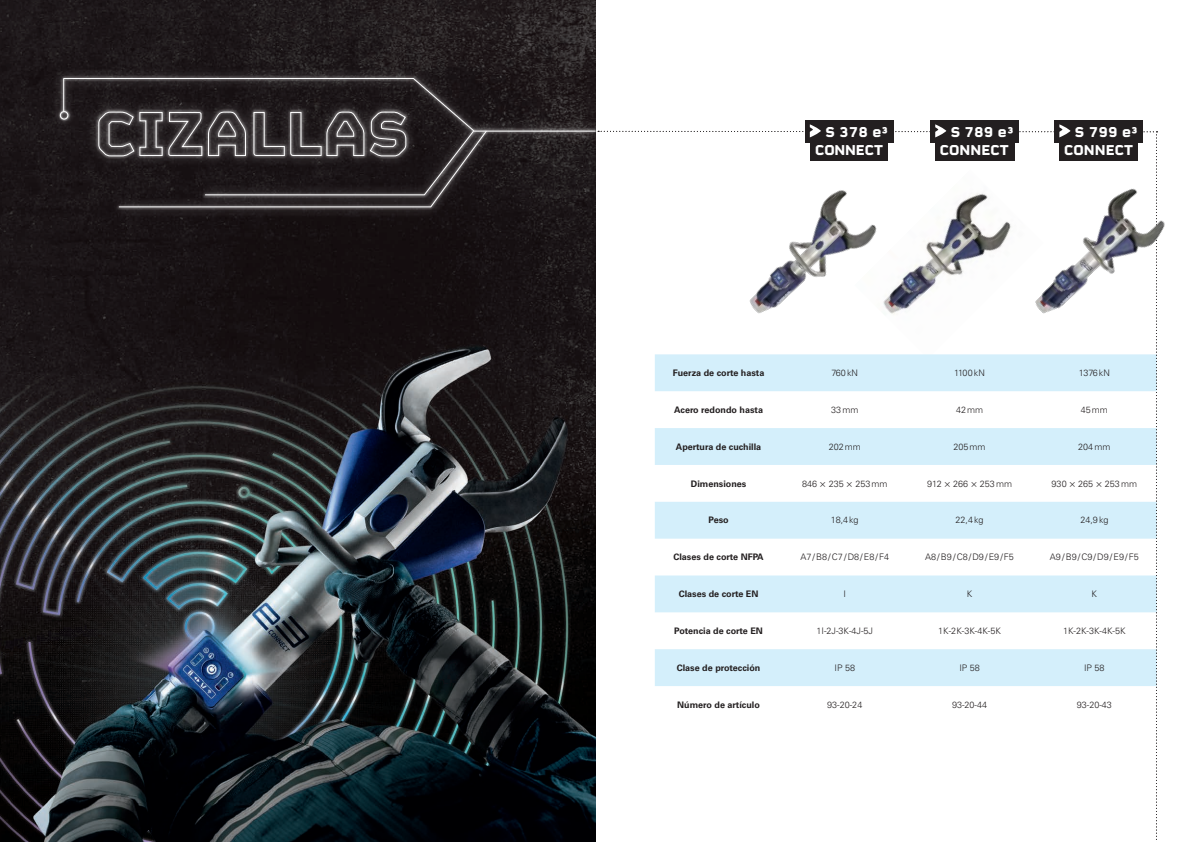
<style>
.page{position:relative;width:1191px;height:842px;background:#fff}
.page>*{position:absolute;margin:0;border:0;box-sizing:border-box;transform-origin:0 0}
.t1{font:700 16px "FS Sinclair";color:#fff}
.t2{font:300 9px "Univers LT Std";color:#231f20}
.t3{font:700 9px "Univers LT Std";color:#231f20}
.s1{font-size:10px}
</style>
<div class="page">
<img style="left:0;top:0;width:595px;height:842px">
<svg style="left:53px;top:68px;width:430px;height:72px;background:#2a2527"></svg>
<svg style="left:110px;top:142px;width:385px;height:76px;background:#211b1d"></svg>
<svg style="left:487px;top:120px;width:111px;height:22px;background:#3a3536"></svg>
<hr style="left:473px;top:131px;width:122px;height:1px;background:#fff">
<div style="left:805px;top:120px;width:88px;height:23px;background:#231f20"></div>
<div style="left:930px;top:120px;width:88px;height:23px;background:#231f20"></div>
<div style="left:1054px;top:120px;width:88px;height:23px;background:#231f20"></div>
<svg style="left:598px;top:124px;width:559px;height:716px"></svg>
<div style="left:1059px;top:139px;width:79px;height:22px;background:#231f20"></div>
<svg style="left:63px;top:78px;width:424px;height:130px;background:#342f30"></svg>
<p class="t1" style="left:825px;top:118px;width:65px">S 378 e³</p>
<p class="t1" style="left:815px;top:136px;width:69px">CONNECT</p>
<p class="t1" style="left:950px;top:118px;width:65px">S 789 e³</p>
<p class="t1" style="left:939px;top:136px;width:70px">CONNECT</p>
<p class="t1" style="left:1074px;top:118px;width:65px">S 799 e³</p>
<p class="t1" style="left:1064px;top:136px;width:70px">CONNECT</p>
<p class="t3" style="left:673px;top:368px;width:93px">Fuerza de corte hasta</p>
<p class="t2" style="left:831px;top:367px;width:28px">760kN</p>
<p class="t2" style="left:954px;top:367px;width:32px">1100kN</p>
<p class="t2" style="left:1078px;top:367px;width:33px">1376kN</p>
<p class="t3" style="left:674px;top:404px;width:90px">Acero redondo hasta</p>
<p class="t2" style="left:831px;top:404px;width:29px">33mm</p>
<p class="t2" style="left:956px;top:404px;width:29px">42mm</p>
<p class="t2" style="left:1080px;top:404px;width:29px">45mm</p>
<p class="t3" style="left:676px;top:441px;width:87px">Apertura de cuchilla</p>
<p class="t2" style="left:828px;top:441px;width:34px">202mm</p>
<p class="t2" style="left:953px;top:441px;width:34px">205mm</p>
<p class="t2" style="left:1078px;top:441px;width:34px">204mm</p>
<p class="t3" style="left:691px;top:478px;width:57px">Dimensiones</p>
<p class="t2" style="left:802px;top:478px;width:87px">846 <span class="s1">×</span> 235 <span class="s1">×</span> 253mm</p>
<p class="t2" style="left:927px;top:478px;width:86px">912 <span class="s1">×</span> 266 <span class="s1">×</span> 253mm</p>
<p class="t2" style="left:1051px;top:478px;width:87px">930 <span class="s1">×</span> 265 <span class="s1">×</span> 253mm</p>
<p class="t3" style="left:708px;top:515px;width:22px">Peso</p>
<p class="t2" style="left:831px;top:515px;width:29px">18,4kg</p>
<p class="t2" style="left:955px;top:515px;width:29px">22,4kg</p>
<p class="t2" style="left:1080px;top:515px;width:29px">24,9kg</p>
<p class="t3" style="left:673px;top:552px;width:92px">Clases de corte NFPA</p>
<p class="t2" style="left:800px;top:552px;width:90px">A7/B8/C7/D8/E8/F4</p>
<p class="t2" style="left:925px;top:552px;width:90px">A8/B9/C8/D9/E9/F5</p>
<p class="t2" style="left:1050px;top:552px;width:90px">A9/B9/C9/D9/E9/F5</p>
<p class="t3" style="left:679px;top:589px;width:81px">Clases de corte EN</p>
<p class="t2" style="left:843px;top:589px;width:4px">I</p>
<p class="t2" style="left:966px;top:589px;width:7px">K</p>
<p class="t2" style="left:1091px;top:589px;width:7px">K</p>
<p class="t3" style="left:674px;top:626px;width:90px">Potencia de corte EN</p>
<p class="t2" style="left:816px;top:625px;width:58px">1I-2J-3K-4J-5J</p>
<p class="t2" style="left:938px;top:625px;width:64px">1K-2K-3K-4K-5K</p>
<p class="t2" style="left:1063px;top:625px;width:64px">1K-2K-3K-4K-5K</p>
<p class="t3" style="left:677px;top:662px;width:85px">Clase de protección</p>
<p class="t2" style="left:834px;top:662px;width:22px">IP 58</p>
<p class="t2" style="left:959px;top:662px;width:22px">IP 58</p>
<p class="t2" style="left:1084px;top:662px;width:22px">IP 58</p>
<p class="t3" style="left:677px;top:699px;width:84px">Número de artículo</p>
<p class="t2" style="left:827px;top:699px;width:37px">93-20-24</p>
<p class="t2" style="left:952px;top:699px;width:37px">93-20-44</p>
<p class="t2" style="left:1076px;top:699px;width:37px">93-20-43</p>
</div>
